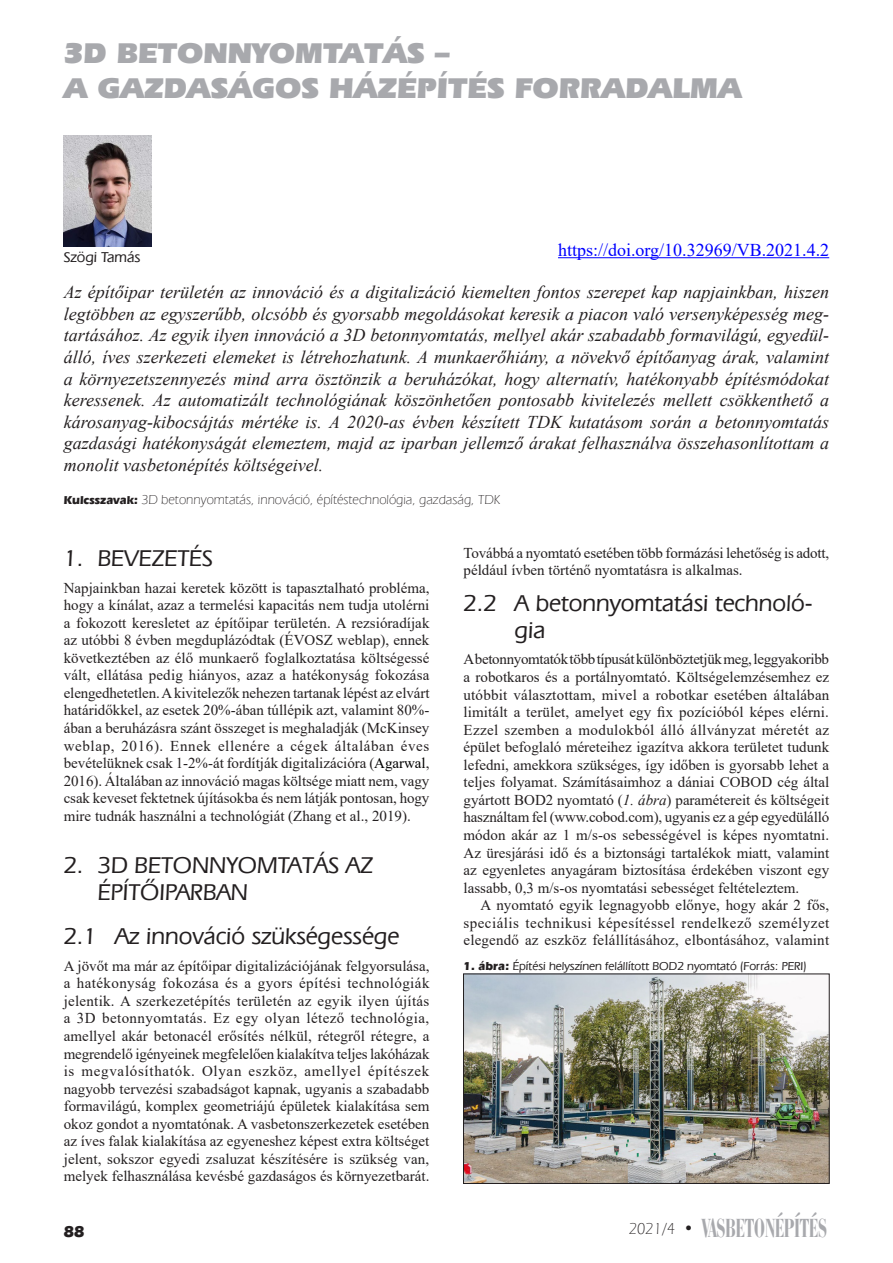
<style>
.page{position:relative;width:893px;height:1263px;background:#fff}
.page>*{position:absolute;margin:0;border:0;box-sizing:border-box;transform-origin:0 0}
.Föcim{font:30px "Eras Ult HU Ultra";color:#a8a9ad}
.t1{font:27px "Bauer Bodoni BCHU Bold Condensed";color:#a8a9ad;scale:.75 1}
._2dik_alcim{font:24px/27px "Eras Med HU Medium";color:#231f20}
._1__cim_2_soros{font:24px/27px "Eras Med HU Medium";color:#231f20}
.Bevezetes{font:italic 18px/21.6px "Times New Roman";color:#231f20;text-align:justify}
.Normál{font:18px "Times New Roman";color:#00f}
.t2{font:16.5px "Eras HU Bold";color:#231f20}
.t3{font:15px/17.5px "Times New Roman";color:#231f20;text-align:justify}
.Szerzõk_fényképaláír{font:15px "Eras Med HU Medium";color:#231f20}
.Kulcsszavak{font:13.5px "Eras Lt HU Light";color:#231f20}
.Ábra_szoveg{font:12px "Eras Med HU Medium";color:#231f20}
.s1{font-family:"Eras HU Bold";font-size:12px}
.s2{color:#000}
.s3{font-style:italic}
.s4{font-family:"Eras HU Bold"}
.s5{font-family:"Eras Lt HU Light";font-size:16.5px;color:#231f20}
.s6{font-family:"Eras HU Bold";font-size:16.5px;color:#231f20}
</style>
<div class="page">
<img style="left:64px;top:135px;width:88px;height:112px">
<hr style="left:558px;top:257px;width:271px;height:1px;background:#00f">
<img style="left:465px;top:975px;width:363px;height:207px">
<div style="left:463px;top:973px;width:367px;height:211px;border:1px solid #231f20"></div>
<p class="Föcim" style="left:64px;top:34px;width:387px">3D BETONNYOMTATÁS –</p>
<p class="Föcim" style="left:64px;top:69px;width:680px">A GAZDASÁGOS HÁZÉPÍTÉS FORRADALMA</p>
<p class="Normál" style="left:558px;top:237px;width:273px">https://doi.org/10.32969/VB.2021.4.2</p>
<p class="Szerzõk_fényképaláír" style="left:64px;top:248px;width:78px">Szögi Tamás</p>
<p class="Bevezetes" style="left:64px;top:281px;width:767px">Az építőipar területén az innováció és a digitalizáció kiemelten fontos szerepet kap napjainkban, hiszen legtöbben az egyszerűbb, olcsóbb és gyorsabb megoldásokat keresik a piacon való versenyképesség meg&shy;tartásához. Az egyik ilyen innováció a 3D betonnyomtatás, mellyel akár szabadabb formavilágú, egyedül&shy;álló, íves szerkezeti elemeket is létrehozhatunk. A munkaerőhiány, a növekvő építőanyag árak, valamint a környezetszennyezés mind arra ösztönzik a beruházókat, hogy alternatív, hatékonyabb építésmódokat keressenek. Az automatizált technológiának köszönhetően pontosabb kivitelezés mellett csökkenthető a károsanyag-kibocsájtás mértéke is. A 2020-as évben készített TDK kutatásom során a betonnyomtatás gazdasági hatékonyságát elemeztem, majd az iparban jellemző árakat felhasználva összehasonlítottam a monolit vasbetonépítés költségeivel.</p>
<p class="Kulcsszavak" style="left:64px;top:491px;width:438px"><span class="s1">Kulcsszavak:</span> 3D betonnyomtatás, innováció, építéstechnológia, gazdaság, TDK</p>
<p class="_1__cim_2_soros" style="left:64px;top:544px;width:151px">1. BEVEZETÉS</p>
<p class="t3" style="left:64px;top:578px;width:367px">Napjainkban hazai keretek között is tapasztalható probléma, hogy a kínálat, azaz a termelési kapacitás nem tudja utolérni a fokozott keresletet az építőipar területén. A rezsióradíjak az utóbbi 8 évben megduplázódtak (ÉVOSZ weblap), ennek következtében az élő munkaerő foglalkoztatása költségessé vált, ellátása pedig hiányos, azaz a hatékonyság fokozása elengedhetetlen. A kivitelezők nehezen tartanak lépést az elvárt határidőkkel, az esetek 20%-ában túllépik azt, valamint 80%- ában a beruházásra szánt összeget is meghaladják (McKinsey weblap, 2016). Ennek ellenére a cégek általában éves bevételüknek csak 1-2%-át fordítják digitalizációra (<span class="s2">Agarwal</span>, 2016). Általában az innováció magas költsége miatt nem, vagy csak keveset fektetnek újításokba és nem látják pontosan, hogy mire tudnák használni a technológiát (Zhang et al., 2019).</p>
<p class="_1__cim_2_soros" style="left:98px;top:851px;width:277px;text-indent:-34px">2. 3D BETONNYOMTATÁS AZ<br>ÉPÍTÔIPARBAN</p>
<p class="_2dik_alcim" style="left:64px;top:922px;width:337px">2.1 Az innováció szükségessége</p>
<p class="t3" style="left:64px;top:956px;width:367px">A jövőt ma már az építőipar digitalizációjának felgyorsulása, a hatékonyság fokozása és a gyors építési technológiák jelentik. A szerkezetépítés területén az egyik ilyen újítás a 3D betonnyomtatás. Ez egy olyan létező technológia, amellyel akár betonacél erősítés nélkül, rétegről rétegre, a megrendelő igényeinek megfelelően kialakítva teljes lakóházak is megvalósíthatók. Olyan eszköz, amellyel építészek nagyobb tervezési szabadságot kapnak, ugyanis a szabadabb formavilágú, komplex geometriájú épületek kialakítása sem okoz gondot a nyomtatónak. A vasbetonszerkezetek esetében az íves falak kialakítása az egyeneshez képest extra költséget jelent, sokszor egyedi zsaluzat készítésére is szükség van, melyek felhasználása kevésbé gazdaságos és környezetbarát.</p>
<p class="t2" style="left:64px;top:1221px;width:22px">88</p>
<p class="t3" style="left:463px;top:544px;width:367px">Továbbá a nyomtató esetében több formázási lehetőség is adott, például ívben történő nyomtatásra is alkalmas.</p>
<p class="_2dik_alcim" style="left:515px;top:589px;width:300px;text-indent:-51px">2.2 A betonnyomtatási technoló&shy;gia</p>
<p class="t3" style="left:463px;top:650px;width:367px">A betonnyomtatók több típusát különböztetjük meg, leggyakoribb a robotkaros és a portálnyomtató. Költségelemzésemhez ez utóbbit választottam, mivel a robotkar esetében általában limitált a terület, amelyet egy fix pozícióból képes elérni.<br>Ezzel szemben a modulokból álló állványzat méretét az épület befoglaló méreteihez igazítva akkora területet tudunk lefedni, amekkora szükséges, így időben is gyorsabb lehet a teljes folyamat. Számításaimhoz a dániai COBOD cég által gyártott BOD2 nyomtató (<span class="s3">1. ábra</span>) paramétereit és költségeit használtam fel (www.cobod.com), ugyanis ez a gép egyedülálló módon akár az 1 m/s-os sebességével is képes nyomtatni.<br>Az üresjárási idő és a biztonsági tartalékok miatt, valamint az egyenletes anyagáram biztosítása érdekében viszont egy lassabb, 0,3 m/s-os nyomtatási sebességet feltételeztem.</p>
<p class="t3" style="left:463px;top:896px;width:367px;text-indent:17px">A nyomtató egyik legnagyobb előnye, hogy akár 2 fős, speciális technikusi képesítéssel rendelkező személyzet elegendő az eszköz felállításához, elbontásához, valamint</p>
<p class="Ábra_szoveg" style="left:463px;top:959px;width:345px"><span class="s4">1. ábra:</span> Építési helyszínen felállított BOD2 nyomtató (Forrás: PERI)</p>
<p class="t1" style="left:629px;top:1211px;width:266px"><span class="s5">2021/4</span> <span class="s6">•</span> VASBETONÉPÍTÉS</p>
</div>
